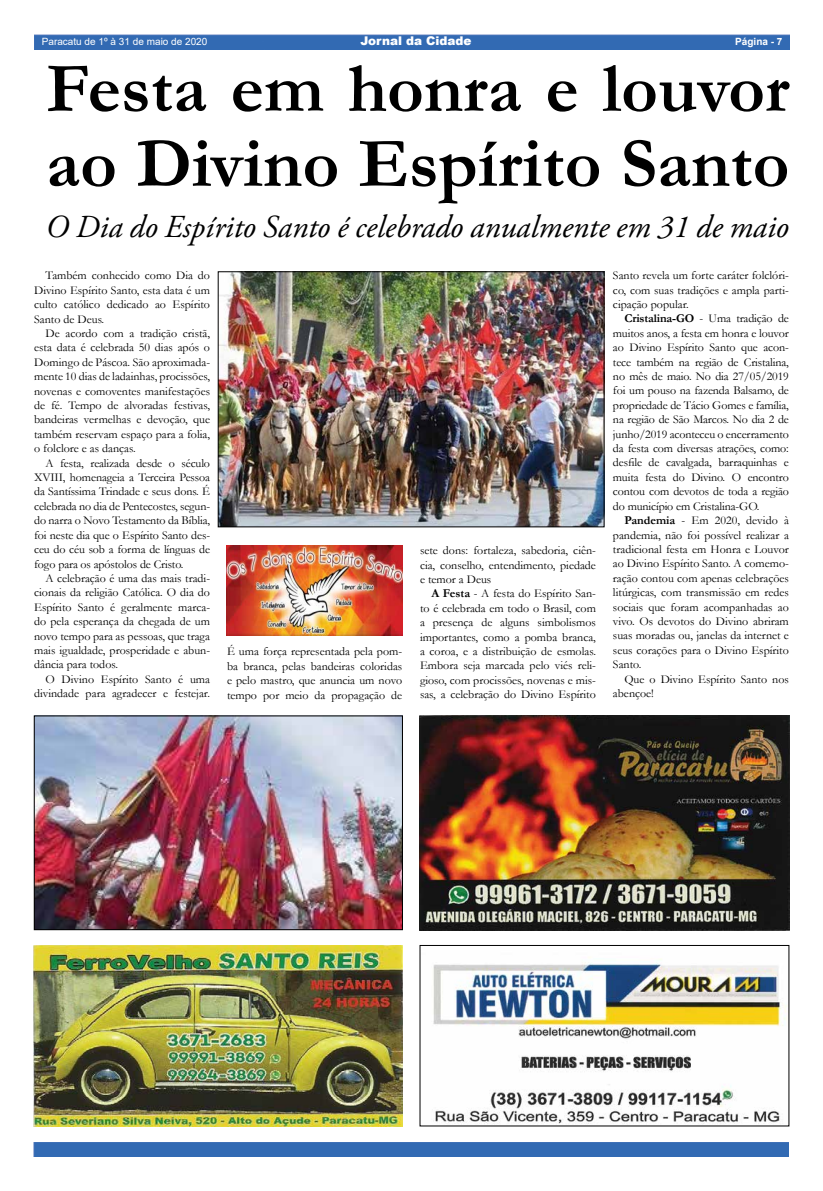
<style>
.page{position:relative;width:823px;height:1191px;background:#fff}
.page>*{position:absolute;margin:0;border:0;box-sizing:border-box;transform-origin:0 0}
.t1{font:700 71px/75px "Garamond";color:#000}
.t2{font:italic 32px "Adobe Garamond Pro";color:#000}
.t3{font:12px/14.4px "Garamond";color:#000;text-align:justify}
.t4{font:900 12px "Arial";color:#fff}
.t5{font:10px "Arial";color:#fff}
.t6{font:700 10px "Arial";color:#fff}
.s1{font-weight:700}
</style>
<div class="page">
<img style="left:34px;top:34px;width:755px;height:15px">
<div style="left:33px;top:1142px;width:755px;height:15px;background:#326ab3"></div>
<img style="left:36px;top:717px;width:365px;height:211px">
<div style="left:34px;top:715px;width:369px;height:215px;border:1px solid #000"></div>
<img style="left:226px;top:545px;width:176px;height:90px">
<img style="left:220px;top:273px;width:382px;height:252px">
<div style="left:218px;top:271px;width:386px;height:256px;border:1px solid #000"></div>
<img style="left:433px;top:957px;width:354px;height:167px">
<div style="left:419px;top:945px;width:370px;height:181px;border:1px solid #000"></div>
<img style="left:33px;top:945px;width:369px;height:181px">
<img style="left:419px;top:715px;width:370px;height:215px">
<p class="t5" style="left:42px;top:35px;width:167px">Paracatu de 1º à 31 de maio de 2020</p>
<p class="t4" style="left:360px;top:32px;width:112px">Jornal da Cidade</p>
<p class="t6" style="left:734px;top:35px;width:49px">Página - 7</p>
<h1 class="t1" style="left:46px;top:51px;width:744px">Festa em honra e louvor ao Divino Espírito Santo</h1>
<h2 class="t2" style="left:46px;top:207px;width:744px">O Dia do Espírito Santo é celebrado anualmente em 31 de maio</h2>
<p class="t3" style="left:612px;top:268px;width:177px">Santo revela um forte caráter folclóri&shy;co, com suas tradições e ampla parti&shy;cipação popular.</p>
<p class="t3" style="left:612px;top:311px;width:177px;text-indent:11px"><span class="s1">Cristalina-GO</span> - Uma tradição de muitos anos, a festa em honra e louvor ao Divino Espírito Santo que acon&shy;tece também na região de Cristalina, no mês de maio. No dia 27/05/2019 foi um pouso na fazenda Balsamo, de propriedade de Tácio Gomes e família, na região de São Marcos. No dia 2 de junho/2019 aconteceu o encerramento da festa com diversas atrações, como: desfile de cavalgada, barraquinhas e muita festa do Divino. O encontro contou com devotos de toda a região do município em Cristalina-GO.</p>
<p class="t3" style="left:612px;top:513px;width:177px;text-indent:11px"><span class="s1">Pandemia</span> - Em 2020, devido à pandemia, não foi possível realizar a tradicional festa em Honra e Louvor ao Divino Espírito Santo. A comemo&shy;ração contou com apenas celebrações litúrgicas, com transmissão em redes sociais que foram acompanhadas ao vivo. Os devotos do Divino abriram suas moradas ou, janelas da internet e seus corações para o Divino Espírito Santo.</p>
<p class="t3" style="left:612px;top:671px;width:177px;text-indent:11px">Que o Divino Espírito Santo nos abençoe!</p>
<p class="t3" style="left:34px;top:268px;width:177px;text-indent:11px">Também conhecido como Dia do Divino Espírito Santo, esta data é um culto católico dedicado ao Espírito Santo de Deus.</p>
<p class="t3" style="left:34px;top:326px;width:177px;text-indent:11px">De acordo com a tradição cristã, esta data é celebrada 50 dias após o Domingo de Páscoa. São aproximada&shy;mente 10 dias de ladainhas, procissões, novenas e comoventes manifestações de fé. Tempo de alvoradas festivas, bandeiras vermelhas e devoção, que também reservam espaço para a folia, o folclore e as danças.</p>
<p class="t3" style="left:34px;top:455px;width:177px;text-indent:11px">A festa, realizada desde o século XVIII, homenageia a Terceira Pessoa da Santíssima Trindade e seus dons. É celebrada no dia de Pentecostes, segun&shy;do narra o Novo Testamento da Bíblia, foi neste dia que o Espírito Santo des&shy;ceu do céu sob a forma de línguas de fogo para os apóstolos de Cristo.</p>
<p class="t3" style="left:34px;top:570px;width:177px;text-indent:11px">A celebração é uma das mais tradi&shy;cionais da religião Católica. O dia do Espírito Santo é geralmente marca&shy;do pela esperança da chegada de um novo tempo para as pessoas, que traga mais igualdade, prosperidade e abun&shy;dância para todos.</p>
<p class="t3" style="left:34px;top:671px;width:177px;text-align:right">O Divino Espírito Santo é uma divindade para agradecer e festejar.</p>
<p class="t3" style="left:420px;top:543px;width:177px">sete dons: fortaleza, sabedoria, ciên&shy;cia, conselho, entendimento, piedade e temor a Deus</p>
<p class="t3" style="left:420px;top:586px;width:177px;text-indent:11px"><span class="s1">A Festa</span> - A festa do Espírito San&shy;to é celebrada em todo o Brasil, com a presença de alguns simbolismos importantes, como a pomba branca, a coroa, e a distribuição de esmolas.<br>Embora seja marcada pelo viés reli&shy;gioso, com procissões, novenas e mis&shy;sas, a celebração do Divino Espírito</p>
<p class="t3" style="left:227px;top:644px;width:177px">É uma força representada pela pom&shy;ba branca, pelas bandeiras coloridas e pelo mastro, que anuncia um novo tempo por meio da propagação de</p>
</div>
